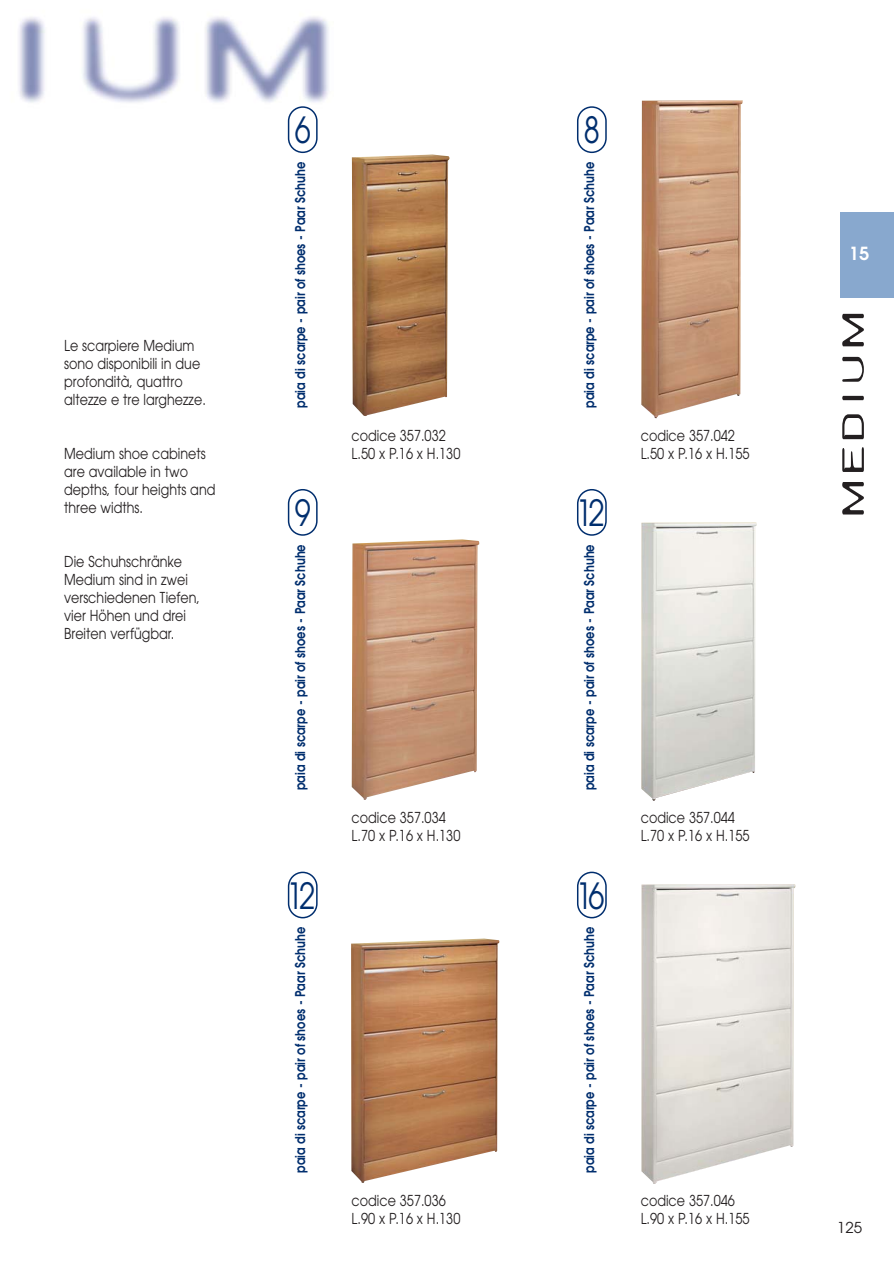
<style>
.page{position:relative;width:894px;height:1263px;background:#fff}
.page>*{position:absolute;margin:0;border:0;box-sizing:border-box;transform-origin:0 0}
.t1{font:36px "Avant Garde";color:#002e6e;scale:.8 1}
.t2{font:27px "Template Gothic";letter-spacing:.055em;color:#231f20;scale:2 1}
.t3{font:600 18px "Avant Garde";color:#fff}
.t4{font:15px/18px "Avant Garde";color:#231f20;scale:.85 1}
.t5{font:15px "Avant Garde";color:#231f20}
.t6{font:600 13.5px "Avant Garde";color:#002e6e;scale:.85 1}
</style>
<div class="page">
<img style="left:19px;top:17px;width:310px;height:114px">
<div style="left:840px;top:213px;width:54px;height:85px;background:#88a8ce"></div>
<img style="left:352px;top:155px;width:97px;height:261px">
<img style="left:641px;top:100px;width:102px;height:318px">
<img style="left:352px;top:539px;width:127px;height:261px">
<img style="left:641px;top:522px;width:116px;height:279px">
<img style="left:351px;top:939px;width:148px;height:244px">
<img style="left:642px;top:884px;width:153px;height:300px">
<div style="left:289px;top:107px;width:28px;height:45px;background:#fff;border-radius:14px"></div>
<div style="left:288px;top:106px;width:30px;height:47px;border:2px solid #002e6e;border-radius:14px"></div>
<div style="left:288px;top:489px;width:30px;height:47px;border:2px solid #002e6e;border-radius:14px"></div>
<div style="left:577px;top:106px;width:30px;height:47px;border:2px solid #002e6e;border-radius:14px"></div>
<div style="left:577px;top:872px;width:30px;height:46px;border:2px solid #002e6e;border-radius:14px"></div>
<div style="left:577px;top:489px;width:30px;height:47px;border:2px solid #002e6e;border-radius:14px"></div>
<div style="left:288px;top:872px;width:30px;height:46px;border:2px solid #002e6e;border-radius:14px"></div>
<p class="t4" style="left:64px;top:338px;width:168px">Le scarpiere Medium sono disponibili in due profondità, quattro altezze e tre larghezze.</p>
<p class="t4" style="left:64px;top:446px;width:180px">Medium shoe cabinets are available in two depths, four heights and three widths.</p>
<p class="t4" style="left:64px;top:554px;width:161px">Die Schuhschränke<br>Medium sind in zwei verschiedenen Tiefen, vier Höhen und drei<br>Breiten verfügbar.</p>
<h1 class="t1" style="left:295px;top:117px;width:21px">6</h1>
<p class="t6" style="left:295px;top:408px;width:291px;rotate:-90deg">paia di scarpe - pair of shoes - Paar Schuhe</p>
<h1 class="t1" style="left:295px;top:499px;width:21px">9</h1>
<p class="t6" style="left:295px;top:790px;width:291px;rotate:-90deg">paia di scarpe - pair of shoes - Paar Schuhe</p>
<h1 class="t1" style="left:287px;top:882px;width:36px">12</h1>
<p class="t6" style="left:295px;top:1173px;width:291px;rotate:-90deg">paia di scarpe - pair of shoes - Paar Schuhe</p>
<h1 class="t1" style="left:584px;top:117px;width:21px">8</h1>
<p class="t4" style="left:352px;top:427px;width:129px">codice 357.032<br>L.50 x P.16 x H.130</p>
<p class="t6" style="left:584px;top:408px;width:291px;rotate:-90deg">paia di scarpe - pair of shoes - Paar Schuhe</p>
<h1 class="t1" style="left:576px;top:499px;width:36px">12</h1>
<p class="t6" style="left:584px;top:790px;width:291px;rotate:-90deg">paia di scarpe - pair of shoes - Paar Schuhe</p>
<p class="t4" style="left:641px;top:427px;width:129px">codice 357.042<br>L.50 x P.16 x H.155</p>
<p class="t4" style="left:352px;top:810px;width:129px">codice 357.034<br>L.70 x P.16 x H.130</p>
<p class="t4" style="left:641px;top:810px;width:129px">codice 357.044<br>L.70 x P.16 x H.155</p>
<h1 class="t1" style="left:576px;top:882px;width:36px">16</h1>
<p class="t6" style="left:584px;top:1173px;width:291px;rotate:-90deg">paia di scarpe - pair of shoes - Paar Schuhe</p>
<p class="t4" style="left:352px;top:1193px;width:129px">codice 357.036<br>L.90 x P.16 x H.130</p>
<p class="t4" style="left:641px;top:1193px;width:129px">codice 357.046<br>L.90 x P.16 x H.155</p>
<p class="t3" style="left:849px;top:247px;width:22px">15</p>
<h2 class="t2" style="left:841px;top:518px;width:105px;rotate:-90deg">MEDIUM</h2>
<p class="t5" style="left:837px;top:1222px;width:26px">125</p>
</div>
